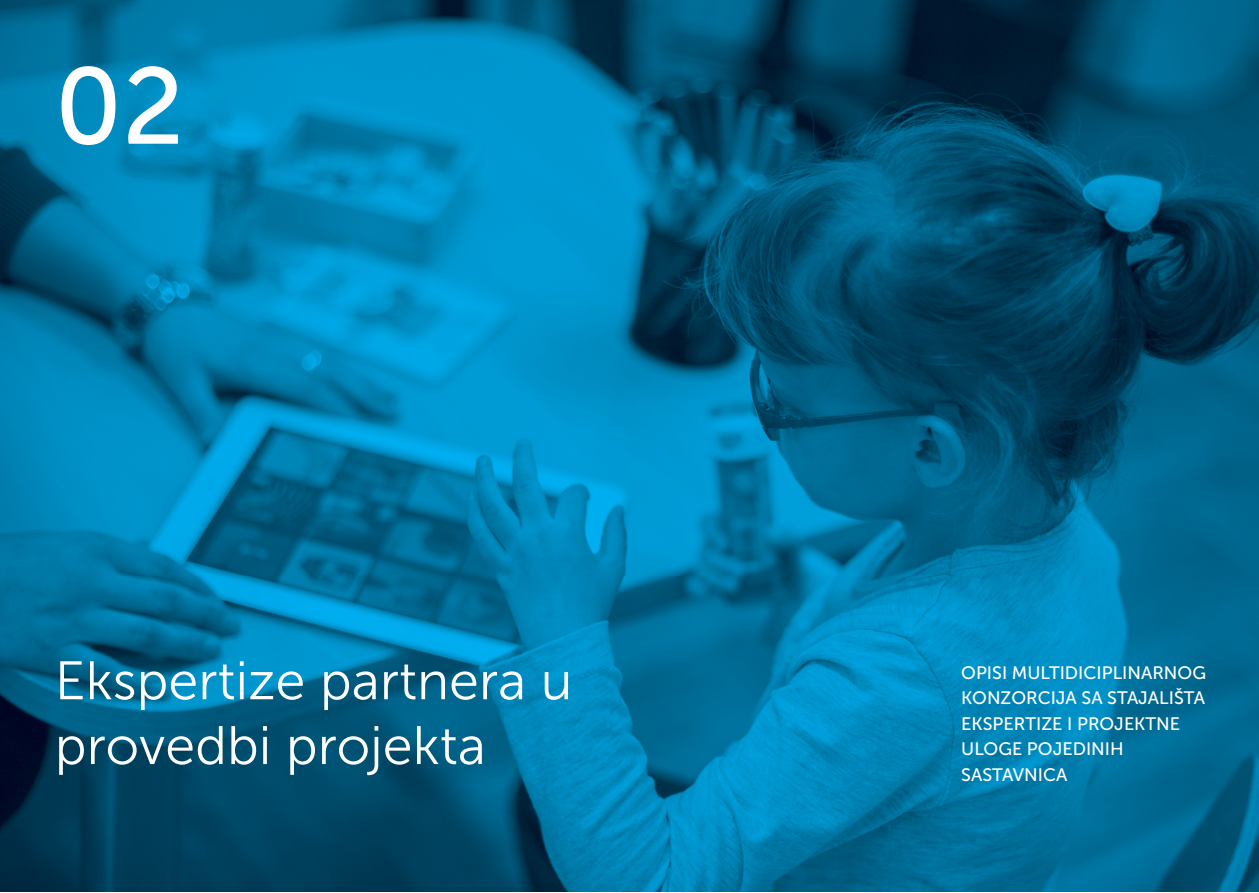
<style>
.page{position:relative;width:1259px;height:893px;background:#fff}
.page>*{position:absolute;margin:0;border:0;box-sizing:border-box;transform-origin:0 0}
.t1{font:108px "Museo Sans 500";color:#fff}
.t2{font:54px/64.8px "Museo Sans 300";color:#fff}
.t3{font:18px/25.5px "Museo Sans 500";color:#fff}
</style>
<div class="page">
<img style="left:0;top:0;width:1258px;height:892px">
<h1 class="t1" style="left:55px;top:47px;width:131px">02</h1>
<h2 class="t2" style="left:55px;top:649px;width:519px">Ekspertize partnera u provedbi projekta</h2>
<p class="t3" style="left:961px;top:660px;width:246px">OPISI MULTIDICIPLINARNOG<br>KONZORCIJA SA STAJALIŠTA<br>EKSPERTIZE I PROJEKTNE<br>ULOGE POJEDINIH<br>SASTAVNICA</p>
</div>
